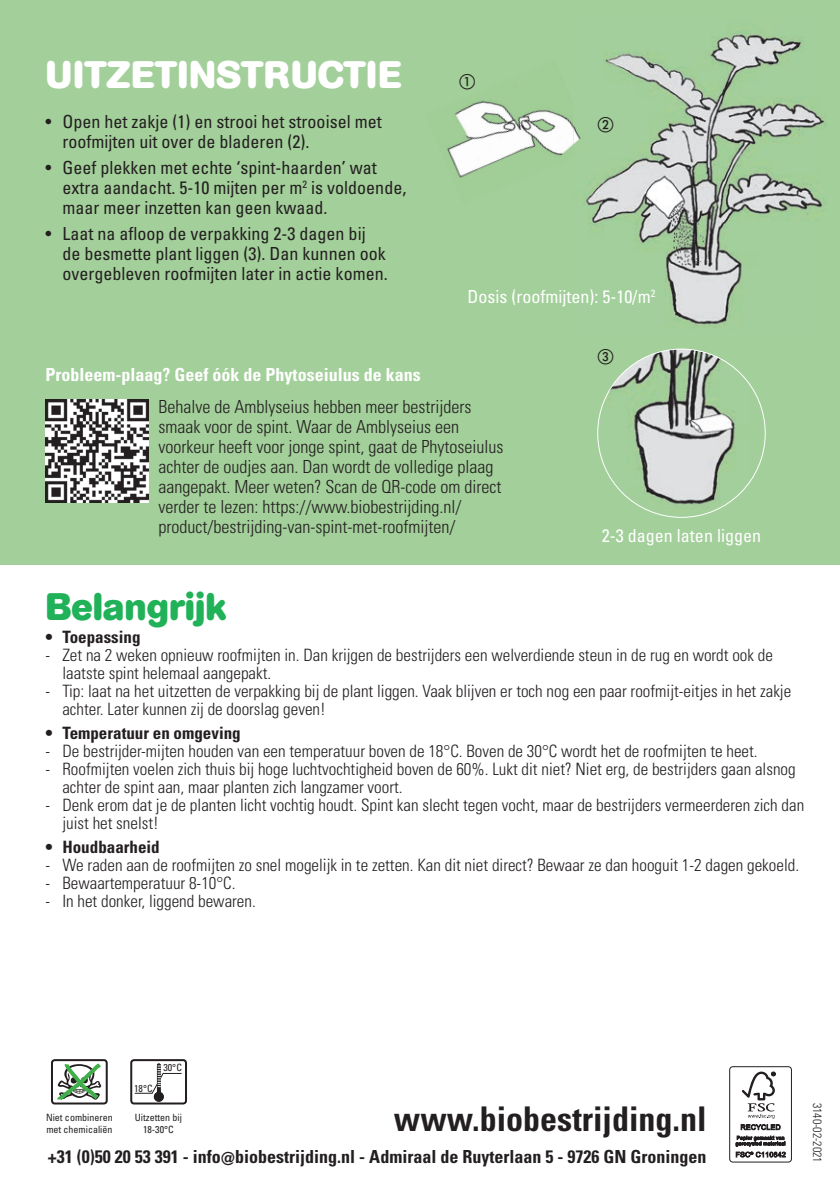
<style>
.page{position:relative;width:840px;height:1191px;background:#fff}
.page>*{position:absolute;margin:0;border:0;box-sizing:border-box;transform-origin:0 0}
.t1{font:700 38px "AG Book Rounded";color:#fff}
.t2{font:700 38px "AG Book Rounded";color:#21b259}
.t3{font:700 condensed 34px "Univers";color:#231f20}
.t4{font:300 condensed 18px/20px "Univers";color:#231f20}
.t5{font:condensed 18px/20px "Univers";color:#231f20}
.t6{font:700 condensed 18px "Univers";color:#231f20}
.t7{font:condensed 18px "Univers";color:#fff}
.t8{font:700 condensed 18px "Univers";color:#fff}
.t9{font:300 condensed 17px/18px "Univers";color:#231f20}
.t10{font:700 condensed 17px "Univers";color:#231f20}
.t11{font:300 condensed 12px "Univers";color:#231f20}
.t12{font:condensed 10px/12px "Univers";color:#231f20;text-align:center}
</style>
<div class="page">
<div style="left:0;top:0;width:839px;height:565px;background:#a3cf9a"></div>
<div style="left:729px;top:1066px;width:62px;height:96px;border:1px solid #231f20;border-radius:3px"></div>
<svg style="left:741px;top:1071px;width:34px;height:47px"></svg>
<svg style="left:735px;top:1124px;width:50px;height:33px"></svg>
<div style="left:130px;top:1059px;width:57px;height:45px;border:2px solid #231f20;border-radius:3px"></div>
<svg style="left:134px;top:1063px;width:48px;height:38px"></svg>
<div style="left:51px;top:1059px;width:57px;height:45px;border:2px solid #231f20;border-radius:3px"></div>
<svg style="left:56px;top:1059px;width:49px;height:45px"></svg>
<img style="left:447px;top:101px;width:126px;height:77px">
<img style="left:586px;top:32px;width:241px;height:293px">
<img style="left:573px;top:105px;width:19px;height:52px">
<img style="left:597px;top:349px;width:167px;height:168px;border-radius:84px">
<img style="left:45px;top:399px;width:104px;height:103px">
<svg style="left:597px;top:117px;width:16px;height:15px"></svg>
<h1 class="t1" style="left:45px;top:53px;width:357px">UITZETINSTRUCTIE</h1>
<p class="t5" style="left:62px;top:111px;width:320px;text-indent:-17px">• Open het zakje (1) en strooi het strooisel met roofmijten uit over de bladeren (2).</p>
<p class="t5" style="left:62px;top:157px;width:345px;text-indent:-17px">• Geef plekken met echte ‘spint-haarden’ wat extra aandacht. 5-10 mijten per m<sup>2</sup> is voldoende, maar meer inzetten kan geen kwaad.</p>
<p class="t5" style="left:62px;top:223px;width:326px;text-indent:-17px">• Laat na afloop de verpakking 2-3 dagen bij de besme tte plant liggen (3). Dan kunnen ook overgebleven roofmijten later in actie komen.</p>
<p class="t7" style="left:467px;top:285px;width:189px">Dosis (roofmijten): 5-10/m<sup>2</sup></p>
<p class="t8" style="left:45px;top:364px;width:376px">Probleem-plaag? Geef óók de Phytoseiulus de kans</p>
<p class="t4" style="left:158px;top:396px;width:346px">Behalve de Amblyseius hebben meer bestrijders smaak voor de spint. Waar de Amblyseius een voorkeur heeft voor jonge spint, gaat de Phytoseiulus achter de oudjes aan. Dan wordt de volledige plaag aangepakt. Meer weten? Scan de QR-code om direct verder te lezen: https://www.biobestrijding.nl/ product/bestrijding-van-spint-met-roofmijten/</p>
<p class="t7" style="left:601px;top:524px;width:160px">2-3 dagen laten liggen</p>
<h1 class="t2" style="left:45px;top:584px;width:182px">Belangrijk</h1>
<p class="t10" style="left:45px;top:627px;width:97px">• Toepassing</p>
<p class="t9" style="left:62px;top:646px;width:711px;text-indent:-17px">- Zet na 2 weken opnieuw roofmijten in. Dan krijgen de bestrijders een welverdiende steun in de rug en wordt ook de laatste spint helemaal aangepakt.</p>
<p class="t9" style="left:62px;top:682px;width:730px;text-indent:-17px">- Tip: laat na het uitzetten de verpakking bij de plant liggen. Vaak blijven er toch nog een paar roofmijt-eitjes in het zakje achter. Later kunnen zij de doorslag geven!</p>
<p class="t10" style="left:45px;top:722px;width:197px">• Temperatuur en omgeving</p>
<p class="t9" style="left:45px;top:742px;width:713px">- De bestrijder-mijten houden van een temperatuur boven de 18°C. Boven de 30°C wordt het de roofmijten te heet.</p>
<p class="t9" style="left:62px;top:760px;width:734px;text-indent:-17px">- Roofmijten voelen zich thuis bij hoge luchtvochtigheid boven de 60%. Lukt dit niet? Niet erg, de bestrijders gaan alsnog achter de spint aan, maar planten zich langzamer voort.</p>
<p class="t9" style="left:62px;top:796px;width:742px;text-indent:-17px">- Denk erom dat je de planten licht vochtig houdt. Spint kan slecht tegen vocht, maar de bestrijders vermeerderen zich dan juist het snelst!</p>
<p class="t10" style="left:45px;top:836px;width:116px">• Houdbaarheid</p>
<p class="t9" style="left:45px;top:855px;width:754px">- We raden aan de roofmijten zo snel mogelijk in te zetten. Kan dit niet direct? Bewaar ze dan hooguit 1-2 dagen gekoeld.</p>
<p class="t9" style="left:45px;top:873px;width:191px">- Bewaartemperatuur 8-10°C.</p>
<p class="t9" style="left:45px;top:891px;width:212px">- In het donker, liggend bewaren.</p>
<p class="t12" style="left:163px;top:1060px;width:20px">30°C</p>
<p class="t12" style="left:134px;top:1082px;width:20px">18°C</p>
<p class="t12" style="left:135px;top:1111px;width:49px">Uitzetten bij<br>18-30°C</p>
<h2 class="t3" style="left:394px;top:1098px;width:314px">www.biobestrijding.nl</h2>
<p class="t6" style="left:48px;top:1145px;width:660px">+31 (0)50 20 53 391 - info@biobestrijding.nl - Admiraal de Ruyterlaan 5 - 9726 GN Groningen</p>
<p class="t12" style="left:46px;top:1111px;width:68px;text-align:left">Niet combineren met chemicaliën</p>
<p class="t11" style="left:824px;top:1102px;width:61px;rotate:90deg">3140-02-2021</p>
</div>
